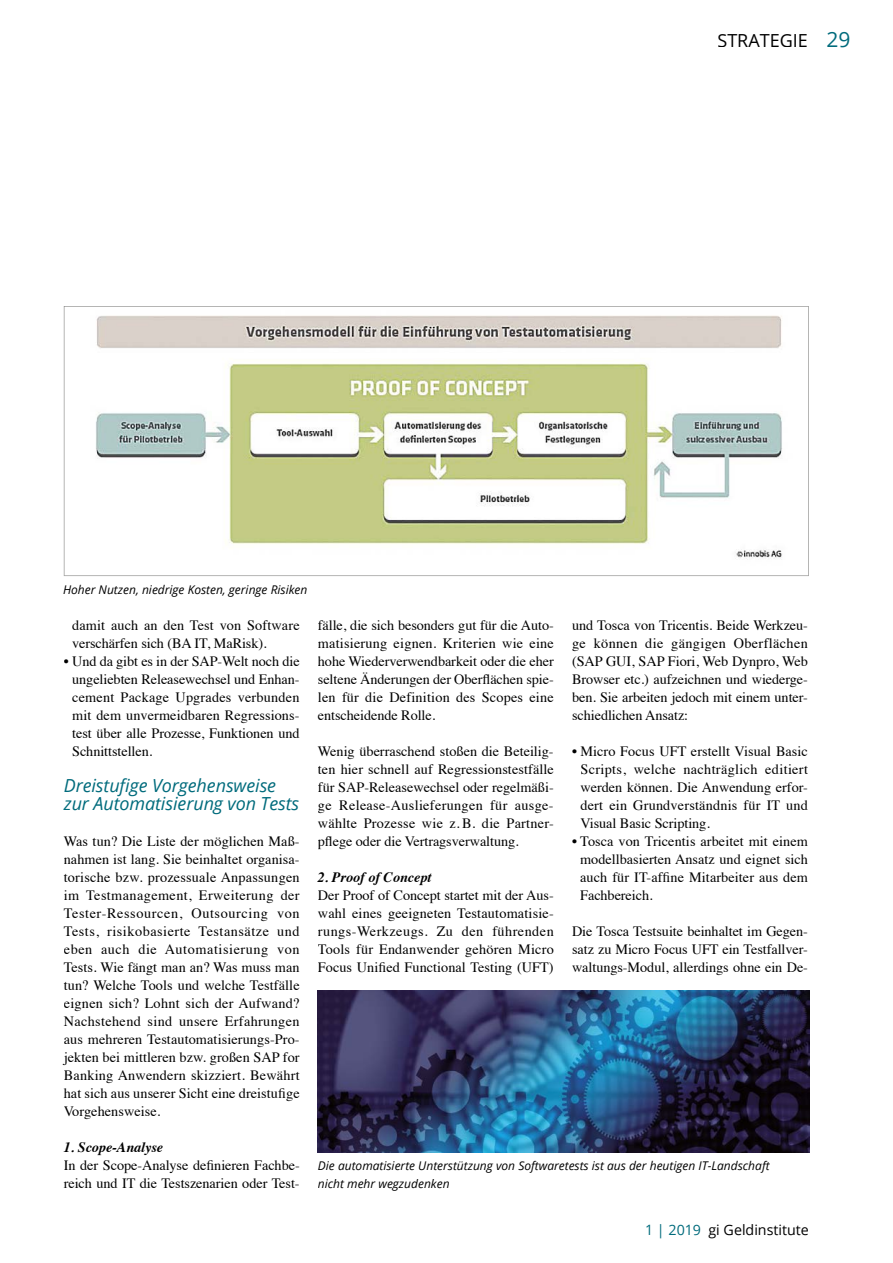
<style>
.page{position:relative;width:893px;height:1263px;background:#fff}
.page>*{position:absolute;margin:0;border:0;box-sizing:border-box;transform-origin:0 0}
.t1{font:italic 18px/18px "Open Sans";letter-spacing:-.005em;color:#006b7c}
.t2{font:18px "Open Sans";color:#000}
.t3{font:14.25px/18px "Times";letter-spacing:-.005em;color:#000;text-align:justify}
.t4{font:italic 700 14.25px "Times";letter-spacing:-.005em;color:#000}
.t5{font:14.25px "Open Sans";color:#000}
.t6{font:italic 12px/18px "Open Sans";color:#000}
.s1{font-size:21px;color:#006b7c}
.s2{color:#006b7c}
</style>
<div class="page">
<svg style="left:64px;top:306px;width:745px;height:270px"></svg>
<img style="left:318px;top:990px;width:491px;height:162px">
<p class="t2" style="left:717px;top:28px;width:134px">STRATEGIE <span class="s1">29</span></p>
<p class="t6" style="left:63px;top:580px;width:246px">Hoher Nutzen, niedrige Kosten, geringe Risiken</p>
<p class="t3" style="left:72px;top:615px;width:229px">damit auch an den Test von Software verschärfen sich (BA IT, MaRisk).</p>
<p class="t3" style="left:72px;top:651px;width:229px;text-indent:-8px">• Und da gibt es in der SAP-Welt noch die ungeliebten Releasewechsel und Enhan&shy;cement Package Upgrades verbunden mit dem unvermeidbaren Regressions&shy;test über alle Prozesse, Funktionen und Schnittstellen.</p>
<p class="t1" style="left:64px;top:776px;width:237px">Dreistufige Vorgehensweise zur Automatisierung von Tests</p>
<p class="t3" style="left:64px;top:831px;width:237px">Was tun? Die Liste der möglichen Maß&shy;nahmen ist lang. Sie beinhaltet organisa&shy;torische bzw. prozessuale Anpassungen im Testmanagement, Erweiterung der Tester-Ressourcen, Outsourcing von Tests, risikobasierte Testansätze und eben auch die Automatisierung von Tests. Wie fängt man an? Was muss man tun? Welche Tools und welche Testfälle eignen sich? Lohnt sich der Aufwand?<br>Nachstehend sind unsere Erfahrungen aus mehreren Testautomatisierungs-Pro&shy;jekten bei mittleren bzw. großen SAP for Banking Anwendern skizziert. Bewährt hat sich aus unserer Sicht eine dreistufige Vorgehensweise.</p>
<p class="t4" style="left:64px;top:1134px;width:101px">1. Scope-Analyse</p>
<p class="t3" style="left:64px;top:1155px;width:237px">In der Scope-Analyse definieren Fachbe&shy;reich und IT die Testszenarien oder Test-</p>
<p class="t3" style="left:318px;top:615px;width:237px">fälle, die sich besonders gut für die Auto&shy;matisierung eignen. Kriterien wie eine hohe Wiederverwendbarkeit oder die eher seltene Änderungen der Oberflächen spie&shy;len für die Definition des Scopes eine entscheidende Rolle.</p>
<p class="t3" style="left:318px;top:741px;width:237px">Wenig überraschend stoßen die Beteilig&shy;ten hier schnell auf Regressionstestfälle für SAP-Releasewechsel oder regelmäßi&shy;ge Release-Auslieferungen für ausge&shy;wählte Prozesse wie z. B. die Partner&shy;pflege oder die Vertragsverwaltung.</p>
<p class="t4" style="left:318px;top:864px;width:115px">2. Proof of Concept</p>
<p class="t3" style="left:318px;top:885px;width:237px">Der Proof of Concept startet mit der Aus&shy;wahl eines geeigneten Testautomatisie&shy;rungs-Werkzeugs. Zu den führenden Tools für Endanwender gehören Micro Focus Unified Functional Testing (UFT)</p>
<p class="t3" style="left:572px;top:615px;width:237px">und Tosca von Tricentis. Beide Werkzeu&shy;ge können die gängigen Oberflächen (SAP GUI, SAP Fiori, Web Dynpro, Web Browser etc.) aufzeichnen und wiederge&shy;ben. Sie arbeiten jedoch mit einem unter&shy;schiedlichen Ansatz:</p>
<p class="t3" style="left:580px;top:741px;width:229px;text-indent:-8px">• Micro Focus UFT erstellt Visual Basic Scripts, welche nachträglich editiert werden können. Die Anwendung erfor&shy;dert ein Grundverständnis für IT und Visual Basic Scripting.</p>
<p class="t3" style="left:580px;top:831px;width:229px;text-indent:-8px">• Tosca von Tricentis arbeitet mit einem modellbasierten Ansatz und eignet sich auch für IT-affine Mitarbeiter aus dem Fachbereich.</p>
<p class="t3" style="left:572px;top:921px;width:237px">Die Tosca Testsuite beinhaltet im Gegen&shy;satz zu Micro Focus UFT ein Testfallver&shy;waltungs-Modul, allerdings ohne ein De-</p>
<p class="t6" style="left:318px;top:1156px;width:453px">Die automatisierte Unterstützung von Softwaretests ist aus der heutigen IT-Landschaft nicht mehr wegzudenken</p>
<p class="t5" style="left:645px;top:1220px;width:165px"><span class="s2">1 | 2019</span> gi Geldinstitute</p>
</div>
